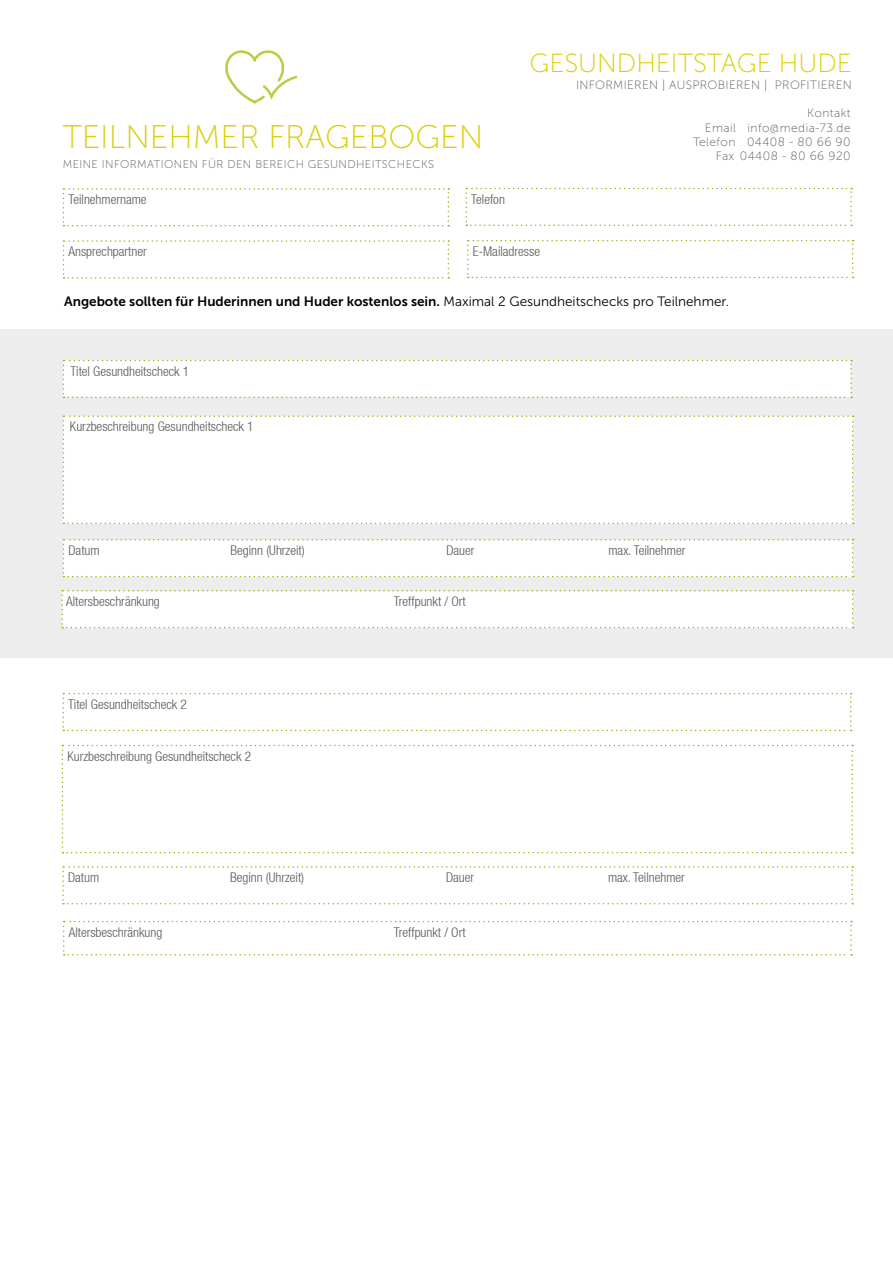
<style>
.page{position:relative;width:893px;height:1263px;background:#fff}
.page>*{position:absolute;margin:0;border:0;box-sizing:border-box;transform-origin:0 0}
.t1{font:32.7px "Museo Sans 100";color:#dbcd00}
.t2{font:26.25px "Museo Sans 100";color:#dbcd00}
.t3{font:13.5px "Museo Sans 700";color:#000}
.t4{font:300 condensed 13.35px "Helvetica Neue LT";color:#575756}
.t5{font:12px/14.4px "Museo Sans 100";letter-spacing:.03em;color:#575756;text-align:right}
.t6{font:11.25px "Museo Sans 100";letter-spacing:.035em;color:#575756}
.s1{font-family:"Museo Sans 300"}
</style>
<div class="page">
<svg style="left:63px;top:188px;width:386px;height:38px"></svg>
<svg style="left:465px;top:188px;width:387px;height:38px"></svg>
<svg style="left:63px;top:240px;width:386px;height:39px"></svg>
<svg style="left:467px;top:240px;width:387px;height:38px"></svg>
<svg style="left:225px;top:50px;width:73px;height:54px"></svg>
<div style="left:0;top:329px;width:893px;height:329px;background:#ededed"></div>
<div style="left:63px;top:360px;width:789px;height:38px;background:#fff"></div>
<div style="left:63px;top:415px;width:791px;height:109px;background:#fff"></div>
<div style="left:63px;top:539px;width:791px;height:38px;background:#fff"></div>
<div style="left:61px;top:590px;width:793px;height:38px;background:#fff"></div>
<svg style="left:62px;top:693px;width:790px;height:38px"></svg>
<svg style="left:62px;top:866px;width:791px;height:38px"></svg>
<svg style="left:63px;top:921px;width:789px;height:34px"></svg>
<svg style="left:62px;top:745px;width:791px;height:108px"></svg>
<h1 class="t1" style="left:63px;top:119px;width:422px">TEILNEHMER FRAGEBOGEN</h1>
<p class="t6" style="left:63px;top:158px;width:373px">MEINE INFORMATIONEN FÜR DEN BEREICH GESUNDHEITSCHECKS</p>
<p class="t4" style="left:68px;top:192px;width:80px">Teilnehmername</p>
<p class="t4" style="left:471px;top:191px;width:35px">Telefon</p>
<h2 class="t2" style="left:529px;top:49px;width:324px">GESUNDHEITSTAGE HUDE</h2>
<p class="t5" style="left:576px;top:78px;width:277px">INFORMIEREN | AUSPROBIEREN | PROFITIEREN</p>
<p class="t5" style="left:693px;top:106px;width:159px">Kontakt<br>Email info@media-73.de<br>Telefon 04408 - 80 66 90<br>Fax 04408 - 80 66 920</p>
<p class="t4" style="left:68px;top:244px;width:80px">Ansprechpartner</p>
<p class="t4" style="left:473px;top:243px;width:69px">E-Mailadresse</p>
<p class="t3" style="left:64px;top:294px;width:666px">Angebote sollten für Huderinnen und Huder kostenlos sein. <span class="s1">Maximal 2 Gesundheitschecks pro Teilnehmer.</span></p>
<p class="t4" style="left:71px;top:363px;width:120px">Titel Gesundheitscheck 1</p>
<p class="t4" style="left:70px;top:419px;width:185px">Kurzbeschreibung Gesundheitscheck 1</p>
<p class="t4" style="left:68px;top:542px;width:33px">Datum</p>
<p class="t4" style="left:230px;top:542px;width:76px">Beginn (Uhrzeit)</p>
<p class="t4" style="left:446px;top:542px;width:30px">Dauer</p>
<p class="t4" style="left:608px;top:542px;width:78px">max. Teilnehmer</p>
<p class="t4" style="left:66px;top:594px;width:95px">Altersbeschränkung</p>
<p class="t4" style="left:394px;top:594px;width:73px">Treffpunkt / Ort</p>
<p class="t4" style="left:68px;top:696px;width:120px">Titel Gesundheitscheck 2</p>
<p class="t4" style="left:67px;top:748px;width:185px">Kurzbeschreibung Gesundheitscheck 2</p>
<p class="t4" style="left:68px;top:870px;width:33px">Datum</p>
<p class="t4" style="left:230px;top:870px;width:76px">Beginn (Uhrzeit)</p>
<p class="t4" style="left:446px;top:870px;width:30px">Dauer</p>
<p class="t4" style="left:608px;top:870px;width:78px">max. Teilnehmer</p>
<p class="t4" style="left:69px;top:925px;width:95px">Altersbeschränkung</p>
<p class="t4" style="left:394px;top:925px;width:73px">Treffpunkt / Ort</p>
</div>
